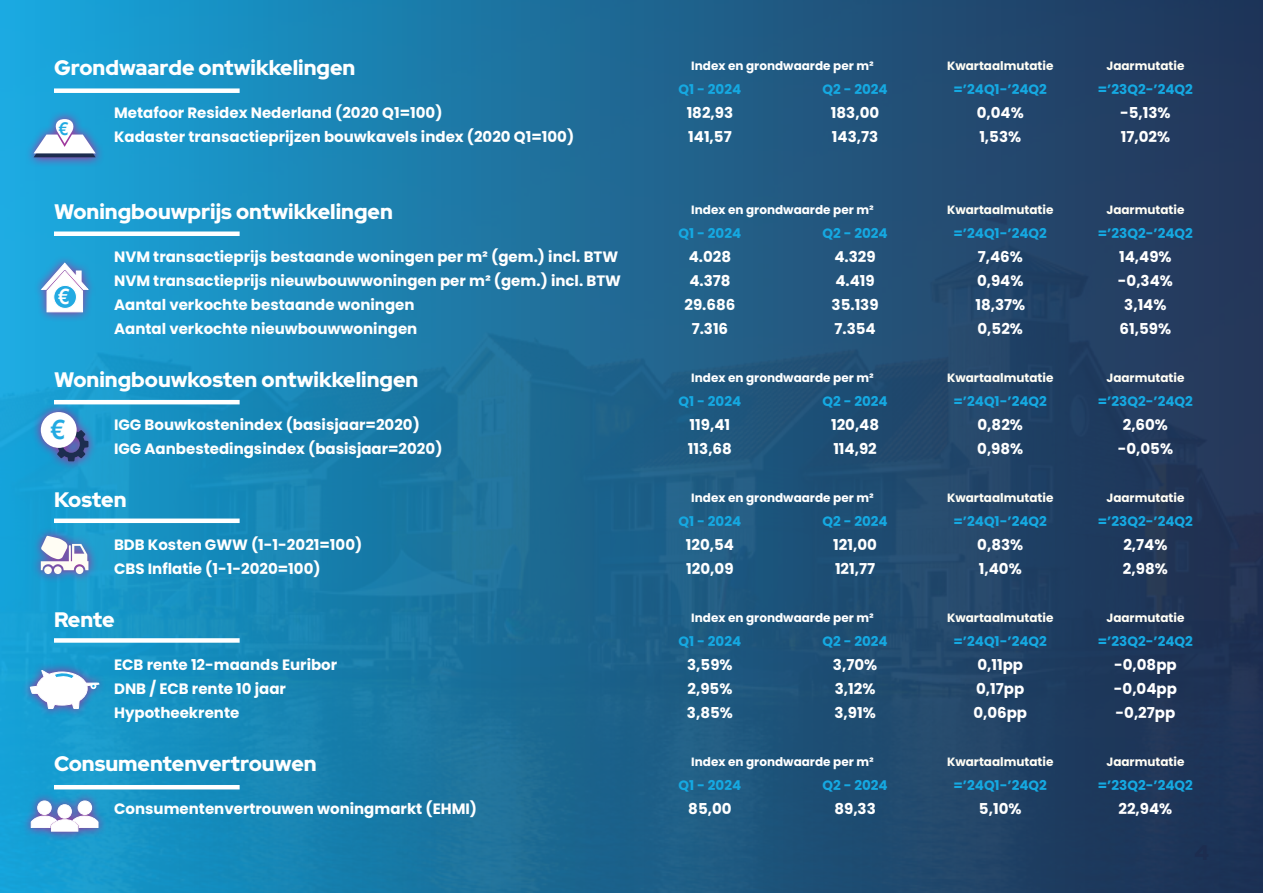
<style>
.page{position:relative;width:1263px;height:893px;background:#fff}
.page>*{position:absolute;margin:0;border:0;box-sizing:border-box;transform-origin:0 0}
.t1{font:700 26.4px "Trebuchet MS";color:#22aae2}
.t2{font:900 21px "Red Hat Display";color:#fff}
.t3{font:700 21px "Trebuchet MS";color:#fff}
.t4{font:700 17.55px "Trebuchet MS";color:#22aae2}
.t5{font:700 15px/24px "Poppins";color:#fff}
.t6{font:700 13.5px "Poppins";color:#15a9e2}
.t7{font:700 12px "Poppins";color:#fffdf4}
.t8{font:700 12px "Poppins";color:#fff}
</style>
<div class="page">
<div style="left:0;top:0;width:1263px;height:893px;background:linear-gradient(to right,#18a2d6,#242c4c)"></div>
<div style="left:24px;top:110px;width:81px;height:57px;background:#e6007d;opacity:.75"></div>
<svg style="left:34px;top:119px;width:62px;height:38px"></svg>
<div style="left:33px;top:255px;width:63px;height:67px;background:#e6007d;opacity:.75"></div>
<svg style="left:40px;top:262px;width:49px;height:50px"></svg>
<div style="left:54px;top:285px;width:22px;height:23px;background:#22aae2;border-radius:50%"></div>
<div style="left:53px;top:285px;width:24px;height:24px;border:1px solid #fff;border-radius:50%"></div>
<div style="left:31px;top:402px;width:68px;height:69px;background:#e6007d;opacity:.75"></div>
<svg style="left:54px;top:427px;width:34px;height:34px"></svg>
<svg style="left:41px;top:412px;width:36px;height:36px"></svg>
<div style="left:43px;top:414px;width:32px;height:32px;background:#fff;border-radius:50%"></div>
<div style="left:31px;top:526px;width:68px;height:57px;background:#e6007d;opacity:.75"></div>
<svg style="left:41px;top:536px;width:47px;height:34px"></svg>
<div style="left:44px;top:566px;width:8px;height:8px;background:#fffdf4;border-radius:50%"></div>
<div style="left:54px;top:566px;width:8px;height:8px;background:#fffdf4;border-radius:50%"></div>
<div style="left:76px;top:566px;width:7px;height:8px;background:#fffdf4;border-radius:50%"></div>
<div style="left:21px;top:661px;width:87px;height:57px;background:#e6007d;opacity:.75"></div>
<svg style="left:30px;top:670px;width:69px;height:39px"></svg>
<div style="left:22px;top:791px;width:85px;height:50px;background:#e6007d;opacity:.75"></div>
<div style="left:58px;top:805px;width:13px;height:13px;background:#fff;border-radius:50%"></div>
<div style="left:58px;top:804px;width:14px;height:14px;border:1px solid #fff;border-radius:50%"></div>
<svg style="left:31px;top:814px;width:67px;height:17px"></svg>
<div style="left:38px;top:801px;width:13px;height:13px;background:#fff;border-radius:50%"></div>
<div style="left:38px;top:801px;width:13px;height:14px;border:1px solid #fff;border-radius:50%"></div>
<div style="left:78px;top:801px;width:14px;height:13px;background:#fff;border-radius:50%"></div>
<div style="left:78px;top:801px;width:14px;height:14px;border:1px solid #fff;border-radius:50%"></div>
<div style="left:54px;top:88px;width:186px;height:5px;background:#fff"></div>
<div style="left:54px;top:231px;width:186px;height:5px;background:#fff"></div>
<hr style="left:54px;top:400px;width:186px;height:4px;background:#fff">
<div style="left:54px;top:518px;width:186px;height:5px;background:#fff"></div>
<div style="left:54px;top:638px;width:186px;height:5px;background:#fff"></div>
<hr style="left:54px;top:785px;width:186px;height:4px;background:#fff">
<h2 class="t2" style="left:54px;top:54px;width:303px">Grondwaarde ontwikkelingen</h2>
<p class="t4" style="left:59px;top:117px;width:12px">€</p>
<p class="t5" style="left:114px;top:101px;width:462px">Metafoor Residex Nederland (2020 Q1=100)<br>Kadaster transactieprijzen bouwkavels index (2020 Q1=100)</p>
<h2 class="t2" style="left:54px;top:198px;width:340px">Woningbouwprijs ontwikkelingen</h2>
<h2 class="t3" style="left:58px;top:284px;width:14px">€</h2>
<p class="t5" style="left:114px;top:245px;width:508px">NVM transactieprijs bestaande woningen per m² (gem.) incl. BTW NVM transactieprijs nieuwbouwwoningen per m² (gem.) incl. BTW Aantal verkochte bestaande woningen<br>Aantal verkochte nieuwbouwwoningen</p>
<h2 class="t2" style="left:54px;top:366px;width:366px">Woningbouwkosten ontwikkelingen</h2>
<h1 class="t1" style="left:50px;top:413px;width:17px">€</h1>
<p class="t5" style="left:114px;top:413px;width:330px">IGG Bouwkostenindex (basisjaar=2020)<br>IGG Aanbestedingsindex (basisjaar=2020)</p>
<h2 class="t2" style="left:54px;top:486px;width:74px">Kosten</h2>
<p class="t5" style="left:114px;top:533px;width:250px">BDB Kosten GWW (1-1-2021=100)<br>CBS Inflatie (1-1-2020=100)</p>
<h2 class="t2" style="left:54px;top:606px;width:62px">Rente</h2>
<p class="t5" style="left:114px;top:653px;width:225px">ECB rente 12-maands Euribor<br>DNB / ECB rente 10 jaar<br>Hypotheekrente</p>
<h2 class="t2" style="left:54px;top:750px;width:264px">Consumentenvertrouwen</h2>
<p class="t5" style="left:114px;top:797px;width:364px">Consumentenvertrouwen woningmarkt (EHMI)</p>
<p class="t8" style="left:691px;top:59px;width:184px">Index en grondwaarde per m²</p>
<p class="t6" style="left:679px;top:81px;width:64px">Q1 - 2024</p>
<p class="t5" style="left:687px;top:101px;width:48px">182,93<br>141,57</p>
<p class="t6" style="left:822px;top:81px;width:67px">Q2 - 2024</p>
<p class="t5" style="left:831px;top:101px;width:50px">183,00<br>143,73</p>
<p class="t8" style="left:691px;top:203px;width:184px">Index en grondwaarde per m²</p>
<p class="t6" style="left:679px;top:225px;width:64px">Q1 - 2024</p>
<p class="t5" style="left:684px;top:245px;width:52px;text-align:center">4.028<br>4.378<br>29.686<br>7.316</p>
<p class="t6" style="left:822px;top:225px;width:67px">Q2 - 2024</p>
<p class="t5" style="left:832px;top:245px;width:48px">4.329<br>4.419<br>35.139<br>7.354</p>
<p class="t8" style="left:691px;top:371px;width:184px">Index en grondwaarde per m²</p>
<p class="t6" style="left:679px;top:393px;width:64px">Q1 - 2024</p>
<p class="t5" style="left:688px;top:413px;width:45px">119,41<br>113,68</p>
<p class="t6" style="left:822px;top:393px;width:67px">Q2 - 2024</p>
<p class="t5" style="left:831px;top:413px;width:50px">120,48<br>114,92</p>
<p class="t8" style="left:691px;top:490px;width:184px">Index en grondwaarde per m²</p>
<p class="t6" style="left:679px;top:513px;width:64px">Q1 - 2024</p>
<p class="t5" style="left:686px;top:533px;width:50px">120,54<br>120,09</p>
<p class="t6" style="left:822px;top:513px;width:67px">Q2 - 2024</p>
<p class="t5" style="left:833px;top:533px;width:45px">121,00<br>121,77</p>
<p class="t8" style="left:691px;top:611px;width:184px">Index en grondwaarde per m²</p>
<p class="t6" style="left:679px;top:633px;width:64px">Q1 - 2024</p>
<p class="t5" style="left:687px;top:653px;width:47px;text-align:justify">3,59% 2,95% 3,85%</p>
<p class="t6" style="left:822px;top:633px;width:67px">Q2 - 2024</p>
<p class="t5" style="left:833px;top:653px;width:46px;text-align:justify">3,70% 3,12% 3,91%</p>
<p class="t8" style="left:691px;top:755px;width:184px">Index en grondwaarde per m²</p>
<p class="t6" style="left:679px;top:777px;width:64px">Q1 - 2024</p>
<p class="t5" style="left:688px;top:797px;width:45px">85,00</p>
<p class="t6" style="left:822px;top:777px;width:67px">Q2 - 2024</p>
<p class="t5" style="left:834px;top:797px;width:43px">89,33</p>
<p class="t7" style="left:947px;top:59px;width:108px">Kwartaalmutatie</p>
<p class="t6" style="left:953px;top:81px;width:95px">=’24Q1-’24Q2</p>
<p class="t5" style="left:977px;top:101px;width:49px">0,04%<br>1,53%</p>
<p class="t7" style="left:947px;top:203px;width:108px">Kwartaalmutatie</p>
<p class="t6" style="left:953px;top:225px;width:95px">=’24Q1-’24Q2</p>
<p class="t5" style="left:975px;top:245px;width:51px">7,46%<br>0,94%<br>18,37%<br>0,52%</p>
<p class="t7" style="left:947px;top:371px;width:108px">Kwartaalmutatie</p>
<p class="t6" style="left:953px;top:393px;width:95px">=’24Q1-’24Q2</p>
<p class="t5" style="left:977px;top:413px;width:48px">0,82%<br>0,98%</p>
<p class="t7" style="left:947px;top:491px;width:108px">Kwartaalmutatie</p>
<p class="t6" style="left:953px;top:513px;width:95px">=’24Q1-’24Q2</p>
<p class="t5" style="left:977px;top:533px;width:47px">0,83%<br>1,40%</p>
<p class="t7" style="left:947px;top:611px;width:108px">Kwartaalmutatie</p>
<p class="t6" style="left:953px;top:633px;width:95px">=’24Q1-’24Q2</p>
<p class="t5" style="left:973px;top:653px;width:55px">0,11pp<br>0,17pp<br>0,06pp</p>
<p class="t7" style="left:947px;top:755px;width:108px">Kwartaalmutatie</p>
<p class="t6" style="left:953px;top:777px;width:95px">=’24Q1-’24Q2</p>
<p class="t5" style="left:979px;top:797px;width:44px">5,10%</p>
<p class="t7" style="left:1106px;top:59px;width:79px">Jaarmutatie</p>
<p class="t6" style="left:1098px;top:81px;width:97px">=’23Q2-’24Q2</p>
<p class="t5" style="left:1120px;top:101px;width:52px">-5,13%<br>17,02%</p>
<p class="t7" style="left:1106px;top:203px;width:79px">Jaarmutatie</p>
<p class="t6" style="left:1098px;top:225px;width:97px">=’23Q2-’24Q2</p>
<p class="t5" style="left:1118px;top:245px;width:57px;text-align:center">14,49% -0,34%<br>3,14%<br>61,59%</p>
<p class="t7" style="left:1106px;top:371px;width:79px">Jaarmutatie</p>
<p class="t6" style="left:1098px;top:393px;width:97px">=’23Q2-’24Q2</p>
<p class="t5" style="left:1118px;top:413px;width:57px;text-align:center">2,60% -0,05%</p>
<p class="t7" style="left:1106px;top:491px;width:79px">Jaarmutatie</p>
<p class="t6" style="left:1098px;top:513px;width:97px">=’23Q2-’24Q2</p>
<p class="t5" style="left:1123px;top:533px;width:46px">2,74%<br>2,98%</p>
<p class="t7" style="left:1106px;top:611px;width:79px">Jaarmutatie</p>
<p class="t6" style="left:1098px;top:633px;width:97px">=’23Q2-’24Q2</p>
<p class="t5" style="left:1114px;top:653px;width:65px;text-align:justify">-0,08pp -0,04pp -0,27pp</p>
<p class="t7" style="left:1106px;top:755px;width:79px">Jaarmutatie</p>
<p class="t6" style="left:1098px;top:777px;width:97px">=’23Q2-’24Q2</p>
<p class="t5" style="left:1118px;top:797px;width:55px">22,94%</p>
</div>
